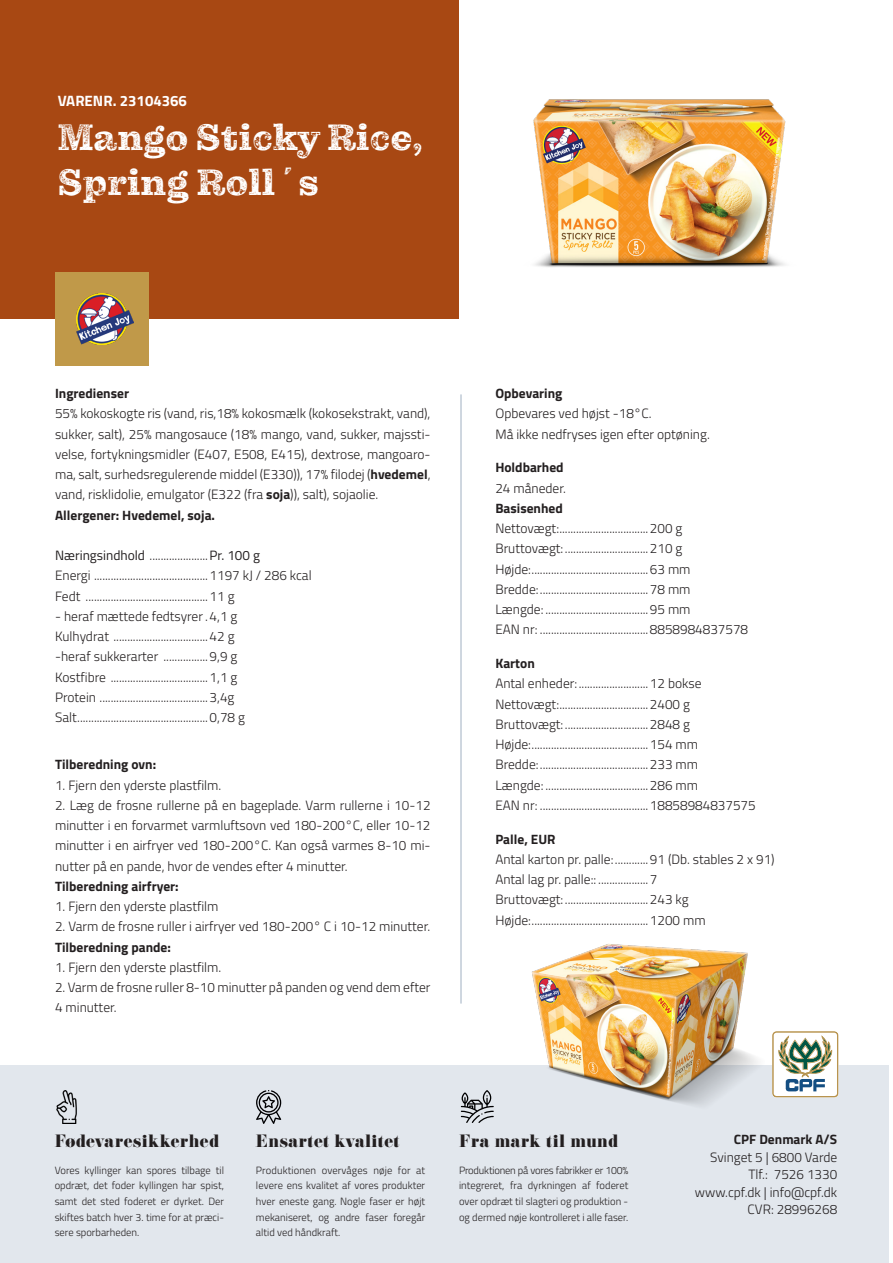
<style>
.page{position:relative;width:893px;height:1263px;background:#fff}
.page>*{position:absolute;margin:0;border:0;box-sizing:border-box;transform-origin:0 0}
.t1{font:37.5px "Pulpo Rust 75";color:#fff}
.Grundlæggende_afsnit{font:15.6px "Eloquent JF Pro";letter-spacing:.03em;color:#231f20}
.t2{font:700 15px "Titillium Web";color:#fff}
.t3{font:300 13.5px/20.2px "Titillium Web";color:#231f20;text-align:justify}
.t4{font:700 13.5px "Titillium Web";color:#231f20}
.t5{font:13.5px "Titillium Web";color:#231f20}
.Grundlæggende_afsnit-2{font:300 10.5px/15.6px "Titillium Web";color:#231f20;text-align:justify}
.s1{font-weight:700}
.s2{font-weight:300}
</style>
<div class="page">
<div style="left:0;top:0;width:459px;height:318px;background:#a84813"></div>
<img style="left:533px;top:99px;width:253px;height:168px">
<div style="left:55px;top:272px;width:94px;height:94px;background:#c09949"></div>
<img style="left:76px;top:294px;width:58px;height:51px">
<div style="left:0;top:1065px;width:889px;height:198px;background:#e2e7ed"></div>
<svg style="left:256px;top:1090px;width:25px;height:34px"></svg>
<img style="left:56px;top:1090px;width:21px;height:33px">
<svg style="left:461px;top:1090px;width:33px;height:33px"></svg>
<svg style="left:772px;top:1031px;width:66px;height:66px"></svg>
<hr style="left:461px;top:394px;width:1px;height:609px;background:#9fb0c2">
<img style="left:532px;top:944px;width:226px;height:161px">
<p class="t2" style="left:58px;top:90px;width:131px">VARENR. 23104366</p>
<p class="t1" style="left:58px;top:115px;width:367px">Mango Sticky Rice,</p>
<p class="t1" style="left:58px;top:160px;width:263px">Spring Roll´s</p>
<p class="t4" style="left:55px;top:383px;width:75px">Ingredienser</p>
<p class="t3" style="left:55px;top:403px;width:377px">55% kokoskogte ris (vand, ris,18% kokosmælk (kokosekstrakt, vand), sukker, salt), 25% mangosauce (18% mango, vand, sukker, majssti&shy;velse, fortykningsmidler (E407, E508, E415), dextrose, mangoaro&shy;ma, salt, surhedsregulerende middel (E330)), 17% filodej (<span class="s1">hvedemel</span>, vand, risklidolie, emulgator (E322 (fra <span class="s1">soja</span>)), salt), sojaolie.</p>
<p class="t4" style="left:55px;top:504px;width:161px">Allergener: Hvedemel, soja.</p>
<p class="t5" style="left:55px;top:545px;width:206px">Næringsindhold <span class="s2">.....................</span>Pr. 100 g</p>
<p class="t3" style="left:55px;top:565px;width:258px">Energi .........................................1197 kJ / 286 kcal</p>
<p class="t3" style="left:55px;top:585px;width:181px">Fedt ............................................11 g</p>
<p class="t3" style="left:55px;top:605px;width:184px">- heraf mættede fedtsyrer .4,1 g</p>
<p class="t3" style="left:55px;top:625px;width:181px">Kulhydrat ..................................42 g</p>
<p class="t3" style="left:55px;top:646px;width:184px">-heraf sukkerarter ................9,9 g</p>
<p class="t3" style="left:55px;top:666px;width:184px">Kostfibre ...................................1,1 g</p>
<p class="t3" style="left:55px;top:686px;width:181px">Protein .......................................3,4g</p>
<p class="t3" style="left:55px;top:706px;width:191px">Salt...............................................0,78 g</p>
<p class="t4" style="left:55px;top:754px;width:103px">Tilberedning ovn:</p>
<p class="t3" style="left:55px;top:774px;width:168px">1. Fjern den yderste plastfilm.</p>
<p class="t3" style="left:55px;top:794px;width:377px">2. Læg de frosne rullerne på en bageplade. Varm rullerne i 10-12 minutter i en forvarmet varmluftsovn ved 180-200°C, eller 10-12 minutter i en airfryer ved 180-200°C. Kan også varmes 8-10 mi&shy;nutter på en pande, hvor de vendes efter 4 minutter.</p>
<p class="t4" style="left:55px;top:876px;width:125px">Tilberedning airfryer:</p>
<p class="t3" style="left:55px;top:895px;width:165px">1. Fjern den yderste plastfilm</p>
<p class="t3" style="left:55px;top:916px;width:377px">2. Varm de frosne ruller i airfryer ved 180-200° C i 10-12 minutter.</p>
<p class="t4" style="left:55px;top:936px;width:117px">Tilberedning pande:</p>
<p class="t3" style="left:55px;top:956px;width:168px">1. Fjern den yderste plastfilm.</p>
<p class="t3" style="left:55px;top:976px;width:377px">2. Varm de frosne ruller 8-10 minutter på panden og vend dem efter<br>4 minutter.</p>
<p class="t4" style="left:495px;top:383px;width:69px">Opbevaring</p>
<p class="t3" style="left:495px;top:403px;width:158px">Opbevares ved højst -18°C.</p>
<p class="t3" style="left:495px;top:423px;width:216px">Må ikke nedfryses igen efter optøning.</p>
<p class="t4" style="left:495px;top:457px;width:70px">Holdbarhed</p>
<p class="t3" style="left:495px;top:477px;width:72px">24 måneder.</p>
<p class="t4" style="left:495px;top:498px;width:69px">Basisenhed</p>
<p class="t3" style="left:495px;top:517px;width:189px">Nettovægt:................................200 g</p>
<p class="t3" style="left:495px;top:538px;width:189px">Bruttovægt: ..............................210 g</p>
<p class="t3" style="left:495px;top:558px;width:197px">Højde:..........................................63 mm</p>
<p class="t3" style="left:495px;top:578px;width:197px">Bredde:.......................................78 mm</p>
<p class="t3" style="left:495px;top:598px;width:197px">Længde: .....................................95 mm</p>
<p class="t3" style="left:495px;top:619px;width:254px">EAN nr: .......................................8858984837578</p>
<p class="t4" style="left:495px;top:653px;width:41px">Karton</p>
<p class="t3" style="left:495px;top:673px;width:208px">Antal enheder: .........................12 bokse</p>
<p class="t3" style="left:495px;top:693px;width:196px">Nettovægt:................................2400 g</p>
<p class="t3" style="left:495px;top:713px;width:196px">Bruttovægt: ..............................2848 g</p>
<p class="t3" style="left:495px;top:733px;width:204px">Højde:..........................................154 mm</p>
<p class="t3" style="left:495px;top:754px;width:204px">Bredde:.......................................233 mm</p>
<p class="t3" style="left:495px;top:774px;width:204px">Længde: .....................................286 mm</p>
<p class="t3" style="left:495px;top:794px;width:262px">EAN nr: .......................................18858984837575</p>
<p class="t4" style="left:495px;top:828px;width:62px">Palle, EUR</p>
<p class="t3" style="left:495px;top:848px;width:281px">Antal karton pr. palle:............91 (Db. stables 2 x 91)</p>
<p class="t3" style="left:495px;top:868px;width:164px">Antal lag pr. palle:: ..................7</p>
<p class="t3" style="left:495px;top:889px;width:195px">Bruttovægt: ..............................243 kg</p>
<p class="t3" style="left:495px;top:909px;width:212px">Højde:..........................................1200 mm</p>
<p class="Grundlæggende_afsnit" style="left:55px;top:1132px;width:166px">Fødevaresikkerhed</p>
<p class="Grundlæggende_afsnit-2" style="left:55px;top:1162px;width:171px">Vores kyllinger kan spores tilbage til opdræt, det foder kyllingen har spist, samt det sted foderet er dyrket. Der skiftes batch hver 3. time for at præci&shy;sere sporbarheden.</p>
<p class="Grundlæggende_afsnit" style="left:256px;top:1132px;width:145px">Ensartet kvalitet</p>
<p class="Grundlæggende_afsnit-2" style="left:256px;top:1162px;width:171px">Produktionen overvåges nøje for at levere ens kvalitet af vores produkter hver eneste gang. Nogle faser er højt mekaniseret, og andre faser foregår altid ved håndkraft.</p>
<p class="Grundlæggende_afsnit" style="left:459px;top:1132px;width:160px">Fra mark til mund</p>
<p class="t4" style="left:734px;top:1129px;width:105px">CPF Denmark A/S</p>
<p class="t3" style="left:710px;top:1146px;width:128px">Svinget 5 | 6800 Varde</p>
<p class="t3" style="left:748px;top:1164px;width:90px">Tlf.: 7526 1330</p>
<p class="t3" style="left:695px;top:1181px;width:144px">www.cpf.dk | info@cpf.dk</p>
<p class="t3" style="left:748px;top:1199px;width:91px">CVR: 28996268</p>
<p class="Grundlæggende_afsnit-2" style="left:459px;top:1162px;width:171px">Produktionen på vores fabrikker er 100% integreret, fra dyrkningen af foderet over opdræt til slagteri og produktion - og dermed nøje kontrolleret i alle faser.</p>
</div>
